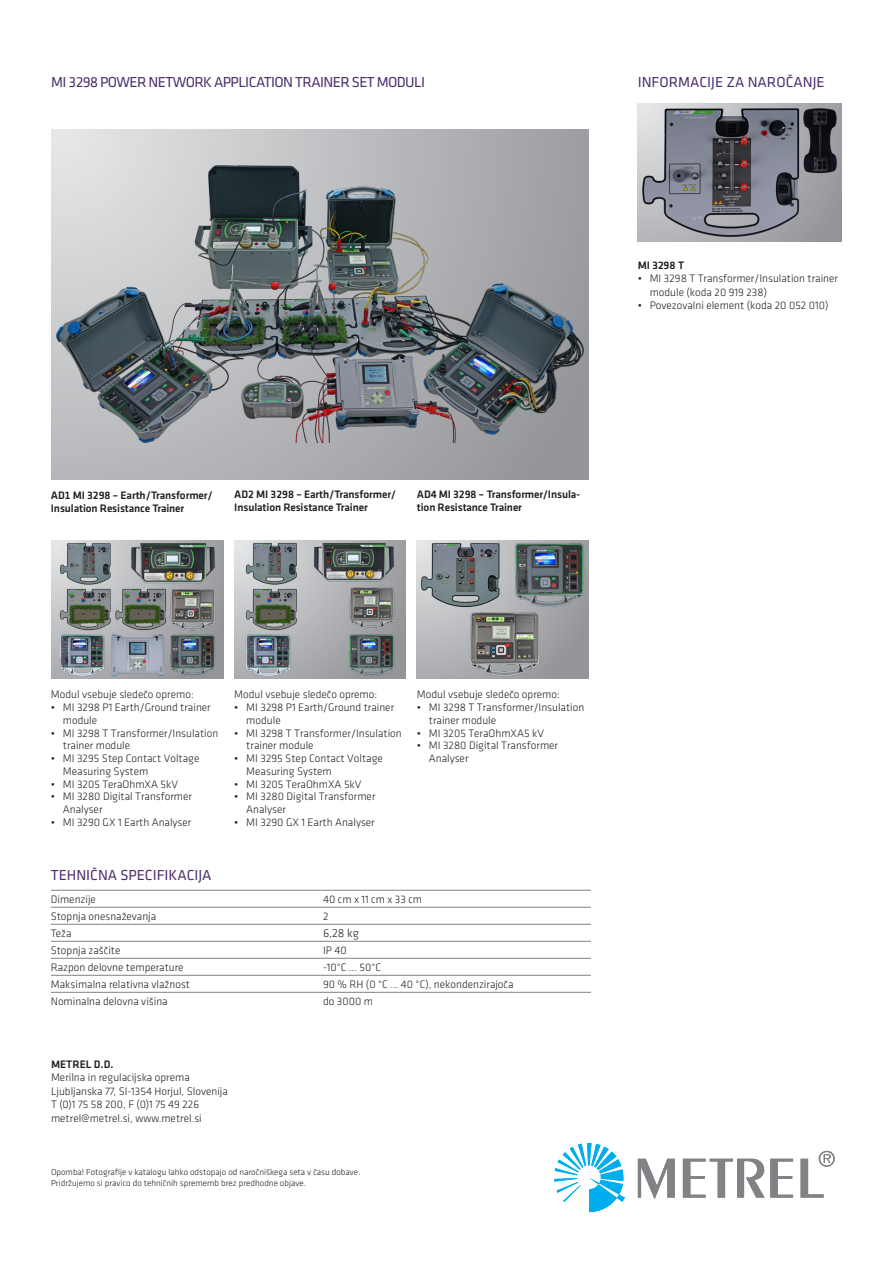
<style>
.page{position:relative;width:893px;height:1263px;background:#fff}
.page>*{position:absolute;margin:0;border:0;box-sizing:border-box;transform-origin:0 0}
.mednaslov{font:15px "Klavika";letter-spacing:-.04em;color:#4d2e6d}
.mednaslov-2{font:15px "Klavika";letter-spacing:-.01em;color:#4d2e6d}
.tabela{font:300 12px "Klavika";color:#231f20}
.tabela-2{font:300 11.25px/12.8px "Klavika";color:#231f20}
.side_body{font:500 11.25px/13.5px "Klavika";letter-spacing:-.01em;color:#231f20}
.t1{font:300 9px/10.8px "Klavika";color:#231f20}
</style>
<div class="page">
<svg style="left:554px;top:1143px;width:71px;height:69px"></svg>
<svg style="left:638px;top:1150px;width:197px;height:49px"></svg>
<img style="left:638px;top:103px;width:204px;height:139px">
<svg style="left:52px;top:129px;width:536px;height:350px"></svg>
<img style="left:52px;top:161px;width:536px;height:287px">
<svg style="left:52px;top:540px;width:171px;height:138px"></svg>
<img style="left:57px;top:540px;width:161px;height:138px">
<img style="left:418px;top:540px;width:168px;height:138px">
<svg style="left:234px;top:540px;width:171px;height:138px"></svg>
<img style="left:243px;top:540px;width:153px;height:138px">
<hr style="left:51px;top:890px;width:272px;height:1px;background:#808285">
<hr style="left:323px;top:890px;width:268px;height:1px;background:#808285">
<hr style="left:51px;top:907px;width:272px;height:1px;background:#808285">
<hr style="left:323px;top:907px;width:268px;height:1px;background:#808285">
<hr style="left:51px;top:924px;width:272px;height:1px;background:#808285">
<hr style="left:323px;top:924px;width:268px;height:1px;background:#808285">
<hr style="left:51px;top:941px;width:272px;height:1px;background:#808285">
<hr style="left:323px;top:941px;width:268px;height:1px;background:#808285">
<hr style="left:51px;top:958px;width:272px;height:1px;background:#808285">
<hr style="left:323px;top:958px;width:268px;height:1px;background:#808285">
<hr style="left:51px;top:975px;width:272px;height:1px;background:#808285">
<hr style="left:323px;top:975px;width:268px;height:1px;background:#808285">
<hr style="left:51px;top:992px;width:272px;height:1px;background:#808285">
<hr style="left:323px;top:992px;width:268px;height:1px;background:#808285">
<p class="mednaslov" style="left:51px;top:72px;width:375px">MI 3298 POWER NETWORK APPLICATION TRAINER SET MODULI</p>
<p class="mednaslov-2" style="left:638px;top:72px;width:188px">INFORMACIJE ZA NAROČANJE</p>
<p class="side_body" style="left:638px;top:258px;width:48px">MI 3298 T</p>
<p class="tabela-2" style="left:650px;top:272px;width:190px;line-height:13.5px;text-indent:-12px">• MI 3298 T Transformer/Insulation trainer module (koda 20 919 238)</p>
<p class="tabela-2" style="left:638px;top:299px;width:192px">• Povezovalni element (koda 20 052 010)</p>
<p class="side_body" style="left:51px;top:488px;width:163px">AD1 MI 3298 – Earth/Transformer/<br>Insulation Resistance Trainer</p>
<p class="side_body" style="left:234px;top:487px;width:163px">AD2 MI 3298 – Earth/Transformer/<br>Insulation Resistance Trainer</p>
<p class="side_body" style="left:417px;top:487px;width:165px">AD4 MI 3298 – Transformer/Insula&shy;tion Resistance Trainer</p>
<p class="tabela-2" style="left:51px;top:688px;width:144px">Modul vsebuje sledečo opremo:</p>
<p class="tabela-2" style="left:63px;top:701px;width:149px;text-indent:-12px">• MI 3298 P1 Earth/Ground trainer module</p>
<p class="tabela-2" style="left:63px;top:726px;width:157px;text-indent:-12px">• MI 3298 T Transformer/Insulation trainer module</p>
<p class="tabela-2" style="left:63px;top:752px;width:138px;text-indent:-12px">• MI 3295 Step Contact Voltage<br>Measuring System</p>
<p class="tabela-2" style="left:51px;top:777px;width:129px">• MI 3205 TeraOhmXA 5kV</p>
<p class="tabela-2" style="left:63px;top:790px;width:131px;text-indent:-12px">• MI 3280 Digital Transformer<br>Analyser</p>
<p class="tabela-2" style="left:51px;top:816px;width:142px">• MI 3290 GX 1 Earth Analyser</p>
<p class="mednaslov-2" style="left:51px;top:865px;width:162px">TEHNIČNA SPECIFIKACIJA</p>
<p class="tabela-2" style="left:234px;top:688px;width:144px">Modul vsebuje sledečo opremo:</p>
<p class="tabela-2" style="left:246px;top:701px;width:149px;text-indent:-12px">• MI 3298 P1 Earth/Ground trainer module</p>
<p class="tabela-2" style="left:246px;top:726px;width:157px;text-indent:-12px">• MI 3298 T Transformer/Insulation trainer module</p>
<p class="tabela-2" style="left:246px;top:752px;width:138px;text-indent:-12px">• MI 3295 Step Contact Voltage<br>Measuring System</p>
<p class="tabela-2" style="left:234px;top:777px;width:129px">• MI 3205 TeraOhmXA 5kV</p>
<p class="tabela-2" style="left:246px;top:790px;width:131px;text-indent:-12px">• MI 3280 Digital Transformer<br>Analyser</p>
<p class="tabela-2" style="left:234px;top:816px;width:142px">• MI 3290 GX 1 Earth Analyser</p>
<p class="tabela-2" style="left:417px;top:688px;width:144px">Modul vsebuje sledečo opremo:</p>
<p class="tabela-2" style="left:429px;top:701px;width:157px;text-indent:-12px">• MI 3298 T Transformer/Insulation trainer module</p>
<p class="tabela-2" style="left:417px;top:726px;width:129px">• MI 3205 TeraOhmXA5 kV</p>
<p class="tabela-2" style="left:429px;top:739px;width:131px;text-indent:-12px">• MI 3280 Digital Transformer<br>Analyser</p>
<p class="tabela-2" style="left:51px;top:893px;width:47px">Dimenzije</p>
<p class="tabela-2" style="left:323px;top:893px;width:101px">40 cm x 11 cm x 33 cm</p>
<p class="tabela-2" style="left:51px;top:910px;width:107px">Stopnja onesnaževanja</p>
<p class="tabela-2" style="left:323px;top:910px;width:7px">2</p>
<p class="tabela-2" style="left:51px;top:927px;width:22px">Teža</p>
<p class="tabela" style="left:323px;top:926px;width:38px">6,28 kg</p>
<p class="tabela-2" style="left:51px;top:944px;width:71px">Stopnja zaščite</p>
<p class="tabela-2" style="left:323px;top:944px;width:25px">IP 40</p>
<p class="tabela-2" style="left:51px;top:961px;width:134px">Razpon delovne temperature</p>
<p class="tabela-2" style="left:323px;top:961px;width:60px">-10°C ... 50°C</p>
<p class="tabela-2" style="left:51px;top:978px;width:141px">Maksimalna relativna vlažnost</p>
<p class="tabela-2" style="left:323px;top:978px;width:192px">90 % RH (0 °C … 40 °C), nekondenzirajoča</p>
<p class="tabela-2" style="left:51px;top:995px;width:118px">Nominalna delovna višina</p>
<p class="tabela-2" style="left:323px;top:995px;width:51px">do 3000 m</p>
<p class="side_body" style="left:51px;top:1057px;width:64px">METREL D.D.</p>
<p class="tabela-2" style="left:51px;top:1071px;width:140px">Merilna in regulacijska oprema</p>
<p class="tabela-2" style="left:51px;top:1084px;width:178px">Ljubljanska 77, SI-1354 Horjul, Slovenija</p>
<p class="tabela-2" style="left:51px;top:1098px;width:150px">T (0)1 75 58 200, F (0)1 75 49 226</p>
<p class="tabela-2" style="left:51px;top:1111px;width:152px">metrel@metrel.si, www.metrel.si</p>
<p class="t1" style="left:51px;top:1167px;width:311px">Opomba! Fotografije v katalogu lahko odstopajo od naročniškega seta v času dobave.<br>Pridržujemo si pravico do tehničnih sprememb brez predhodne objave.</p>
</div>
